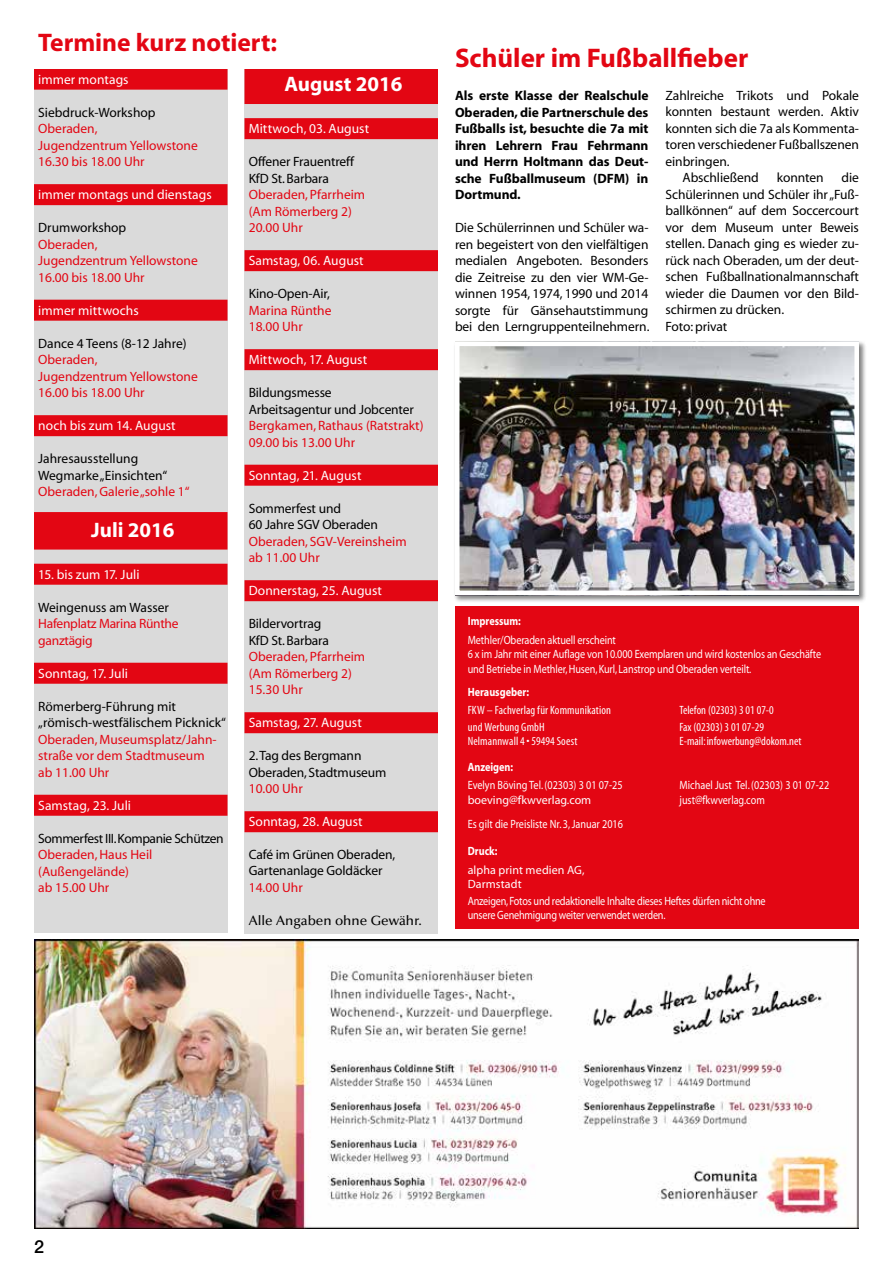
<style>
.page{position:relative;width:893px;height:1263px;background:#fff}
.page>*{position:absolute;margin:0;border:0;box-sizing:border-box;transform-origin:0 0}
.t1{font:700 27px "Myriad";color:#e30613}
.t2{font:700 25.5px "Myriad";color:#e30613}
.t3{font:700 21px "Myriad";color:#fff}
.t4{font:500 18px "Helvetica Neue";color:#000}
.t5{font:13.5px/16.5px "Myriad";letter-spacing:-.005em;color:#000}
.t6{font:13.5px/16.5px "Myriad";color:#e30613}
.t7{font:13.5px "Myriad";letter-spacing:.005em;color:#fff}
.t8{font:700 13.5px/16.5px "Myriad";letter-spacing:-.005em;color:#000;text-align:justify}
.t9{font:13.5px/16.5px "Myriad";letter-spacing:-.02em;color:#e30613}
.t10{font:13.5px "Myriad";letter-spacing:-.03em;color:#000}
.t11{font:500 13.5px "Optima";color:#000}
.t12{font:12px/14.4px "Myriad";letter-spacing:-.01em;color:#fff;scale:.85 1}
.t13{font:condensed 12px "Myriad";letter-spacing:.005em;color:#fff}
.t14{font:700 12px "Myriad";color:#fff;scale:.85 1}
.t15{font:12px/14.4px "Myriad";letter-spacing:.01em;color:#fff}
.t16{font:12px "Myriad";letter-spacing:-.01em;color:#fff}
</style>
<div class="page">
<div style="left:244px;top:63px;width:194px;height:870px;background:#dadada"></div>
<div style="left:244px;top:67px;width:194px;height:37px;background:#e30613"></div>
<div style="left:244px;top:118px;width:194px;height:21px;background:#e30613"></div>
<div style="left:244px;top:250px;width:194px;height:21px;background:#e30613"></div>
<div style="left:244px;top:349px;width:194px;height:21px;background:#e30613"></div>
<div style="left:244px;top:465px;width:194px;height:21px;background:#e30613"></div>
<div style="left:244px;top:580px;width:194px;height:21px;background:#e30613"></div>
<div style="left:244px;top:712px;width:194px;height:21px;background:#e30613"></div>
<div style="left:244px;top:811px;width:194px;height:21px;background:#e30613"></div>
<div style="left:34px;top:65px;width:193px;height:867px;background:#dadada"></div>
<div style="left:34px;top:69px;width:193px;height:21px;background:#e30613"></div>
<div style="left:34px;top:184px;width:193px;height:21px;background:#e30613"></div>
<div style="left:34px;top:300px;width:193px;height:21px;background:#e30613"></div>
<div style="left:34px;top:415px;width:193px;height:21px;background:#e30613"></div>
<div style="left:34px;top:512px;width:193px;height:38px;background:#e30613"></div>
<div style="left:34px;top:564px;width:193px;height:21px;background:#e30613"></div>
<div style="left:34px;top:663px;width:193px;height:21px;background:#e30613"></div>
<div style="left:34px;top:795px;width:193px;height:21px;background:#e30613"></div>
<div style="left:18px;top:54px;width:428px;height:14px;background:#fff"></div>
<div style="left:455px;top:607px;width:404px;height:322px;background:#e30613"></div>
<img style="left:34px;top:940px;width:825px;height:289px">
<div style="left:453px;top:340px;width:413px;height:263px;background:#000;opacity:.5"></div>
<img style="left:460px;top:347px;width:394px;height:243px">
<div style="left:455px;top:342px;width:404px;height:253px;border:4px solid #fff"></div>
<h2 class="t2" style="left:38px;top:29px;width:240px">Termine kurz notiert:</h2>
<p class="t7" style="left:38px;top:72px;width:92px">immer montags</p>
<p class="t5" style="left:38px;top:104px;width:119px">Siebdruck-Workshop</p>
<p class="t6" style="left:38px;top:121px;width:161px">Oberaden,<br>Jugendzentrum Yellowstone<br>16.30 bis 18.00 Uhr</p>
<p class="t7" style="left:38px;top:188px;width:175px">immer montags und dienstags</p>
<p class="t5" style="left:38px;top:220px;width:90px">Drumworkshop</p>
<p class="t6" style="left:38px;top:236px;width:161px">Oberaden,<br>Jugendzentrum Yellowstone<br>16.00 bis 18.00 Uhr</p>
<p class="t7" style="left:38px;top:303px;width:102px">immer mittwochs</p>
<p class="t5" style="left:38px;top:335px;width:150px">Dance 4 Teens (8-12 Jahre)</p>
<p class="t6" style="left:38px;top:352px;width:161px">Oberaden,<br>Jugendzentrum Yellowstone<br>16.00 bis 18.00 Uhr</p>
<p class="t7" style="left:38px;top:419px;width:139px">noch bis zum 14. August</p>
<p class="t5" style="left:38px;top:451px;width:131px">Jahresausstellung<br>Wegmarke „Einsichten“</p>
<p class="t6" style="left:38px;top:484px;width:153px">Oberaden, Galerie „sohle 1“</p>
<h3 class="t3" style="left:91px;top:519px;width:85px">Juli 2016</h3>
<p class="t7" style="left:38px;top:567px;width:103px">15. bis zum 17. Juli</p>
<p class="t5" style="left:38px;top:599px;width:132px">Weingenuss am Wasser</p>
<p class="t9" style="left:38px;top:616px;width:142px">Hafenplatz Marina Rünthe ganztägig</p>
<p class="t7" style="left:38px;top:666px;width:91px">Sonntag, 17. Juli</p>
<p class="t5" style="left:38px;top:698px;width:189px">Römerberg-Führung mit „römisch-westfälischem Picknick“</p>
<p class="t6" style="left:38px;top:731px;width:180px">Oberaden, Museumsplatz/Jahn&shy;straße vor dem Stadtmuseum ab 11.00 Uhr</p>
<p class="t7" style="left:38px;top:798px;width:94px">Samstag, 23. Juli</p>
<p class="t10" style="left:38px;top:831px;width:187px">Sommerfest III. Kompanie Schützen</p>
<p class="t6" style="left:38px;top:847px;width:116px">Oberaden, Haus Heil (Außengelände)<br>ab 15.00 Uhr</p>
<h3 class="t3" style="left:284px;top:73px;width:119px">August 2016</h3>
<p class="t7" style="left:249px;top:122px;width:122px">Mittwoch, 03. August</p>
<p class="t5" style="left:249px;top:154px;width:107px">Offener Frauentreff<br>KfD St. Barbara</p>
<p class="t6" style="left:249px;top:187px;width:118px">Oberaden, Pfarrheim (Am Römerberg 2)<br>20.00 Uhr</p>
<p class="t7" style="left:249px;top:254px;width:116px">Samstag, 06. August</p>
<p class="t5" style="left:249px;top:286px;width:83px">Kino-Open-Air,</p>
<p class="t6" style="left:249px;top:302px;width:84px">Marina Rünthe<br>18.00 Uhr</p>
<p class="t7" style="left:249px;top:353px;width:120px">Mittwoch, 17. August</p>
<p class="t5" style="left:249px;top:385px;width:167px">Bildungsmesse<br>Arbeitsagentur und Jobcenter</p>
<p class="t6" style="left:249px;top:418px;width:176px">Bergkamen, Rathaus (Ratstrakt)<br>09.00 bis 13.00 Uhr</p>
<p class="t7" style="left:249px;top:468px;width:114px">Sonntag, 21. August</p>
<p class="t5" style="left:249px;top:500px;width:131px">Sommerfest und<br>60 Jahre SGV Oberaden</p>
<p class="t6" style="left:249px;top:533px;width:159px">Oberaden, SGV-Vereinsheim ab 11.00 Uhr</p>
<p class="t7" style="left:249px;top:584px;width:135px">Donnerstag, 25. August</p>
<p class="t5" style="left:249px;top:616px;width:82px">Bildervortrag<br>KfD St. Barbara</p>
<p class="t6" style="left:249px;top:649px;width:118px">Oberaden, Pfarrheim (Am Römerberg 2)<br>15.30 Uhr</p>
<p class="t7" style="left:249px;top:716px;width:115px">Samstag, 27. August</p>
<p class="t5" style="left:249px;top:748px;width:139px">2. Tag des Bergmann<br>Oberaden, Stadtmuseum</p>
<p class="t6" style="left:249px;top:781px;width:55px">10.00 Uhr</p>
<p class="t7" style="left:249px;top:815px;width:115px">Sonntag, 28. August</p>
<p class="t5" style="left:249px;top:847px;width:148px">Café im Grünen Oberaden,<br>Gartenanlage Goldäcker</p>
<p class="t6" style="left:249px;top:880px;width:55px">14.00 Uhr</p>
<p class="t11" style="left:249px;top:913px;width:175px">Alle Angaben ohne Gewähr.</p>
<h1 class="t1" style="left:455px;top:44px;width:295px">Schüler im Fußballfieber</h1>
<p class="t8" style="left:455px;top:88px;width:195px">Als erste Klasse der Realschule Oberaden, die Partnerschule des Fußballs ist, besuchte die 7a mit ihren Lehrern Frau Fehrmann und Herrn Holtmann das Deut&shy;sche Fußballmuseum (DFM) in Dortmund.</p>
<p class="t5" style="left:455px;top:220px;width:196px;text-align:justify">Die Schülerrinnen und Schüler wa&shy;ren begeistert von den vielfältigen medialen Angeboten. Besonders die Zeitreise zu den vier WM-Ge&shy;winnen 1954, 1974, 1990 und 2014 sorgte für Gänsehautstimmung bei den Lerngruppenteilnehmern.</p>
<p class="t5" style="left:665px;top:88px;width:195px">Zahlreiche Trikots und Pokale</p>
<p class="t5" style="left:665px;top:104px;width:195px">konnten bestaunt werden. Aktiv</p>
<p class="t5" style="left:665px;top:121px;width:195px">konnten sich die 7a als Kommenta-</p>
<p class="t5" style="left:665px;top:137px;width:195px">toren verschiedener Fußballszenen</p>
<p class="t5" style="left:665px;top:154px;width:66px">einbringen.</p>
<p class="t5" style="left:682px;top:170px;width:78px">Abschließend</p>
<p class="t5" style="left:777px;top:170px;width:48px">konnten</p>
<p class="t5" style="left:665px;top:170px;width:195px;text-indent:176px">die<br>Schülerinnen und Schüler ihr „Fuß&shy;ballkönnen“ auf dem Soccercourt vor dem Museum unter Beweis stellen. Danach ging es wieder zu&shy;rück nach Oberaden, um der deut&shy;schen Fußballnationalmannschaft wieder die Daumen vor den Bild&shy;schirmen zu drücken.<br>Foto: privat</p>
<p class="t14" style="left:468px;top:615px;width:64px">Impressum:</p>
<p class="t12" style="left:468px;top:633px;width:417px">Methler/Oberaden aktuell erscheint<br>6 x im Jahr mit einer Auflage von 10.000 Exemplaren und wird kostenlos an Geschäfte und Betriebe in Methler, Husen, Kurl, Lanstrop und Oberaden verteilt.</p>
<p class="t14" style="left:468px;top:685px;width:74px">Herausgeber:</p>
<p class="t13" style="left:468px;top:704px;width:145px">FKW – Fachverlag für Kommunikation</p>
<p class="t13" style="left:679px;top:704px;width:96px">Telefon (02303) 3 01 07-0</p>
<p class="t13" style="left:468px;top:721px;width:79px">und Werbung GmbH</p>
<p class="t13" style="left:679px;top:721px;width:86px">Fax (02303) 3 01 07-29</p>
<p class="t13" style="left:468px;top:735px;width:111px">Nelmannwall 4 • 59494 Soest</p>
<p class="t13" style="left:679px;top:735px;width:123px">E-mail: infowerbung@dokom.net</p>
<p class="t14" style="left:468px;top:760px;width:55px">Anzeigen:</p>
<p class="t12" style="left:468px;top:778px;width:184px">Evelyn Böving Tel. (02303) 3 01 07-25</p>
<p class="t12" style="left:679px;top:778px;width:178px">Michael Just Tel. (02303) 3 01 07-22</p>
<p class="t16" style="left:468px;top:794px;width:125px">boeving@fkwverlag.com</p>
<p class="t12" style="left:679px;top:793px;width:102px">just@fkwverlag.com</p>
<p class="t12" style="left:468px;top:817px;width:184px">Es gilt die Preisliste Nr. 3, Januar 2016</p>
<p class="t14" style="left:468px;top:845px;width:36px">Druck:</p>
<p class="t15" style="left:468px;top:863px;width:119px">alpha print medien AG,<br>Darmstadt</p>
<p class="t12" style="left:468px;top:894px;width:352px">Anzeigen, Fotos und redaktionelle Inhalte dieses Heftes dürfen nicht ohne unsere Genehmigung weiter verwendet werden.</p>
<h3 class="t4" style="left:34px;top:1236px;width:12px">2</h3>
</div>
